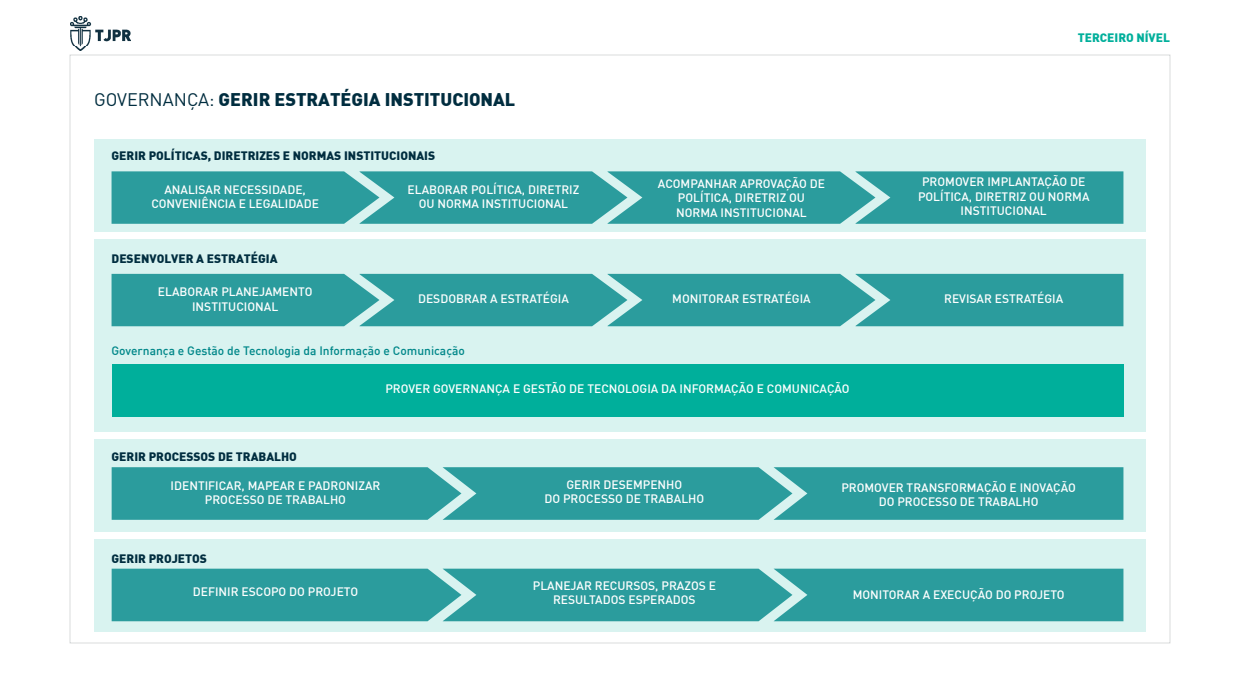
<style>
.page{position:relative;width:1240px;height:698px;background:#fff}
.page>*{position:absolute;margin:0;border:0;box-sizing:border-box;transform-origin:0 0}
.t1{font:900 18px "DIN";color:#002d3f}
.t2{font:500 12px/14.4px "DIN";color:#fff;text-align:center}
.t3{font:900 12px "DIN";color:#002d3f}
.t4{font:500 12px "DIN";color:#008789}
.t5{font:900 12px "DIN";color:#00af9b}
.s1{font-family:"DIN Pro";font-weight:400}
</style>
<div class="page">
<img style="left:70px;top:16px;width:61px;height:34px">
<div style="left:94px;top:139px;width:1052px;height:93px;background:#d9f3f0"></div>
<div style="left:94px;top:239px;width:1052px;height:193px;background:#d9f3f0"></div>
<div style="left:94px;top:540px;width:1052px;height:92px;background:#d9f3f0"></div>
<div style="left:94px;top:439px;width:1052px;height:93px;background:#d9f3f0"></div>
<div style="left:112px;top:467px;width:1011px;height:53px;background:#2b9c9d"></div>
<div style="left:112px;top:569px;width:1011px;height:52px;background:#2b9c9d"></div>
<div style="left:112px;top:364px;width:1011px;height:52px;background:#00af9b"></div>
<svg style="left:112px;top:171px;width:1011px;height:53px;background:#34a0a1"></svg>
<div style="left:112px;top:274px;width:1011px;height:52px;background:#2b9c9d"></div>
<h1 class="t1" style="left:94px;top:87px;width:423px"><span class="s1">GOVERNANÇA:</span> GERIR ESTRATÉGIA INSTITUCIONAL</h1>
<p class="t3" style="left:112px;top:147px;width:325px">GERIR POLÍTICAS, DIRETRIZES E NORMAS INSTITUCIONAIS</p>
<p class="t2" style="left:151px;top:182px;width:169px">ANALISAR NECESSIDADE,<br>CONVENIÊNCIA E LEGALIDADE</p>
<p class="t3" style="left:112px;top:251px;width:168px">DESENVOLVER A ESTRATÉGIA</p>
<p class="t2" style="left:158px;top:284px;width:156px">ELABORAR PLANEJAMENTO<br>INSTITUCIONAL</p>
<p class="t2" style="left:408px;top:182px;width:173px">ELABORAR POLÍTICA, DIRETRIZ<br>OU NORMA INSTITUCIONAL</p>
<p class="t2" style="left:418px;top:291px;width:152px">DESDOBRAR A ESTRATÉGIA</p>
<p class="t4" style="left:112px;top:343px;width:355px">Governança e Gestão de Tecnologia da Informação e Comunicação</p>
<p class="t2" style="left:658px;top:176px;width:169px">ACOMPANHAR APROVAÇÃO DE<br>POLÍTICA, DIRETRIZ OU<br>NORMA INSTITUCIONAL</p>
<p class="t2" style="left:672px;top:291px;width:140px">MONITORAR ESTRATÉGIA</p>
<p class="t3" style="left:112px;top:448px;width:187px">GERIR PROCESSOS DE TRABALHO</p>
<p class="t2" style="left:385px;top:381px;width:466px">PROVER GOVERNANÇA E GESTÃO DE TECNOLOGIA DA INFORMAÇÃO E COMUNICAÇÃO</p>
<p class="t5" style="left:1078px;top:29px;width:94px">TERCEIRO NÍVEL</p>
<p class="t2" style="left:918px;top:174px;width:173px">PROMOVER IMPLANTAÇÃO DE<br>POLÍTICA, DIRETRIZ OU NORMA<br>INSTITUCIONAL</p>
<p class="t2" style="left:944px;top:291px;width:121px">REVISAR ESTRATÉGIA</p>
<p class="t2" style="left:171px;top:478px;width:211px">IDENTIFICAR, MAPEAR E PADRONIZAR<br>PROCESSO DE TRABALHO</p>
<p class="t3" style="left:112px;top:551px;width:97px">GERIR PROJETOS</p>
<p class="t2" style="left:193px;top:584px;width:167px">DEFINIR ESCOPO DO PROJETO</p>
<p class="t2" style="left:544px;top:477px;width:161px">GERIR DESEMPENHO<br>DO PROCESSO DE TRABALHO</p>
<p class="t2" style="left:533px;top:578px;width:185px">PLANEJAR RECURSOS, PRAZOS E<br>RESULTADOS ESPERADOS</p>
<p class="t2" style="left:841px;top:480px;width:236px">PROMOVER TRANSFORMAÇÃO E INOVAÇÃO<br>DO PROCESSO DE TRABALHO</p>
<p class="t2" style="left:853px;top:587px;width:213px">MONITORAR A EXECUÇÃO DO PROJETO</p>
</div>
